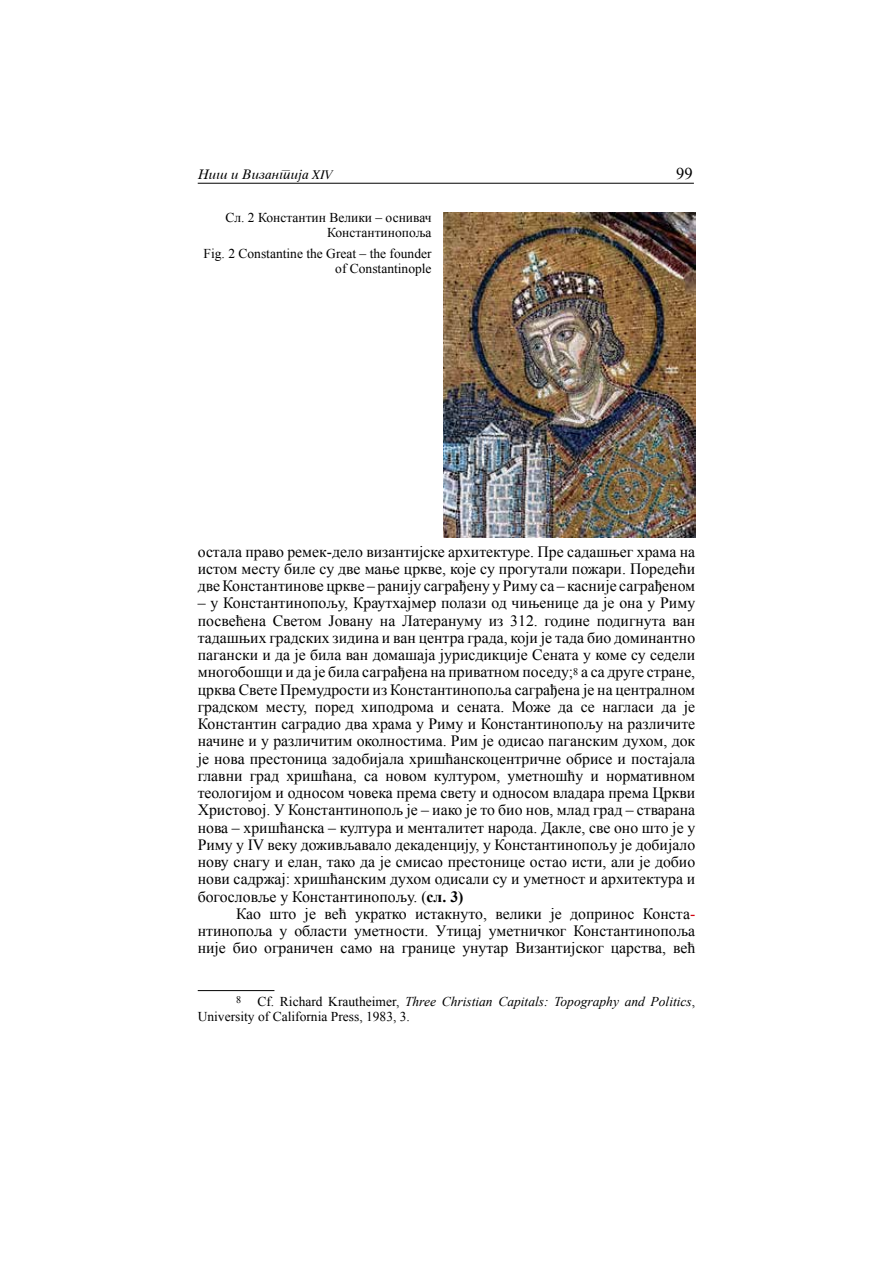
<style>
.page{position:relative;width:893px;height:1263px;background:#fff}
.page>*{position:absolute;margin:0;border:0;box-sizing:border-box;transform-origin:0 0}
.t1{font:16.5px "Times New Roman";color:#000}
.t2{font:15.75px/17.2px "Times New Roman";color:#000;text-align:justify}
.t3{font:13.5px/15px "Times New Roman";color:#000;text-align:right}
.t4{font:italic 13.5px "Cir Times";color:#000}
.s1{font-family:"Times Roman YU Italic";font-style:normal}
.s2{font-weight:700}
.s3{font-style:italic}
</style>
<div class="page">
<hr style="left:198px;top:183px;width:496px;height:1px;background:#000">
<hr style="left:198px;top:990px;width:76px;height:1px;background:#000">
<img style="left:443px;top:213px;width:252px;height:324px">
<p class="t4" style="left:198px;top:166px;width:137px">Ni{ i Vizantija <span class="s1">XIV</span></p>
<p class="t1" style="left:676px;top:162px;width:18px">99</p>
<p class="t3" style="left:225px;top:210px;width:208px">Сл. 2 Константин Велики – оснивач<br>Константинопоља</p>
<p class="t3" style="left:204px;top:246px;width:229px">Fig. 2 Constantine the Great – the founder of Constantinople</p>
<p class="t2" style="left:198px;top:542px;width:499px">остала право ремек-дело византијске архитектуре. Пре садашњег храма на истом месту биле су две мање цркве, које су прогутали пожари. Поредећи две Константинове цркве – ранију саграђену у Риму са – касније саграђеном</p>
<p class="t2" style="left:198px;top:594px;width:499px">– у Константинопољу, Краутхајмер полази од чињенице да је она у Риму посвећена Светом Јовану на Латерануму из 312. године подигнута ван тадашњих градских зидина и ван центра града, који је тада био доминантно пагански и да је била ван домашаја јурисдикције Сената у коме су седели многобошци и да је била саграђена на приватном поседу;<sup>8</sup> а са друге стране, црква Свете Премудрости из Константинопоља саграђена је на централном градском месту, поред хиподрома и сената. Може да се нагласи да је Константин саградио два храма у Риму и Константинопољу на различите начине и у различитим околностима. Рим је одисао паганским духом, док је нова престоница задобијала хришћанскоцентричне обрисе и постајала главни град хришћана, са новом културом, уметношћу и нормативном теологијом и односом човека према свету и односом владара према Цркви Христовој. У Константинопољ је – иако је то био нов, млад град – стварана нова – хришћанска – култура и менталитет народа. Дакле, све оно што је у Риму у IV веку доживљавало декаденцију, у Константинопољу је добијало нову снагу и елан, тако да је смисао престонице остао исти, али је добио нови садржај: хришћанским духом одисали су и уметност и архитектура и богословље у Константинопољу. (<span class="s2">сл. 3)</span></p>
<p class="t2" style="left:198px;top:905px;width:499px;text-indent:38px">Као што је већ укратко истакнуто, велики је допринос Конста&shy;нтинопоља у области уметности. Утицај уметничког Константинопоља није био ограничен само на границе унутар Византијског царства, већ</p>
<p class="t3" style="left:198px;top:993px;width:499px;text-align:left;text-indent:38px"><sup>8</sup> Cf. Richard Krautheimer, <span class="s3">Three Christian Capitals: Topography and Politics</span>,<br>University of California Press, 1983, 3.</p>
</div>
